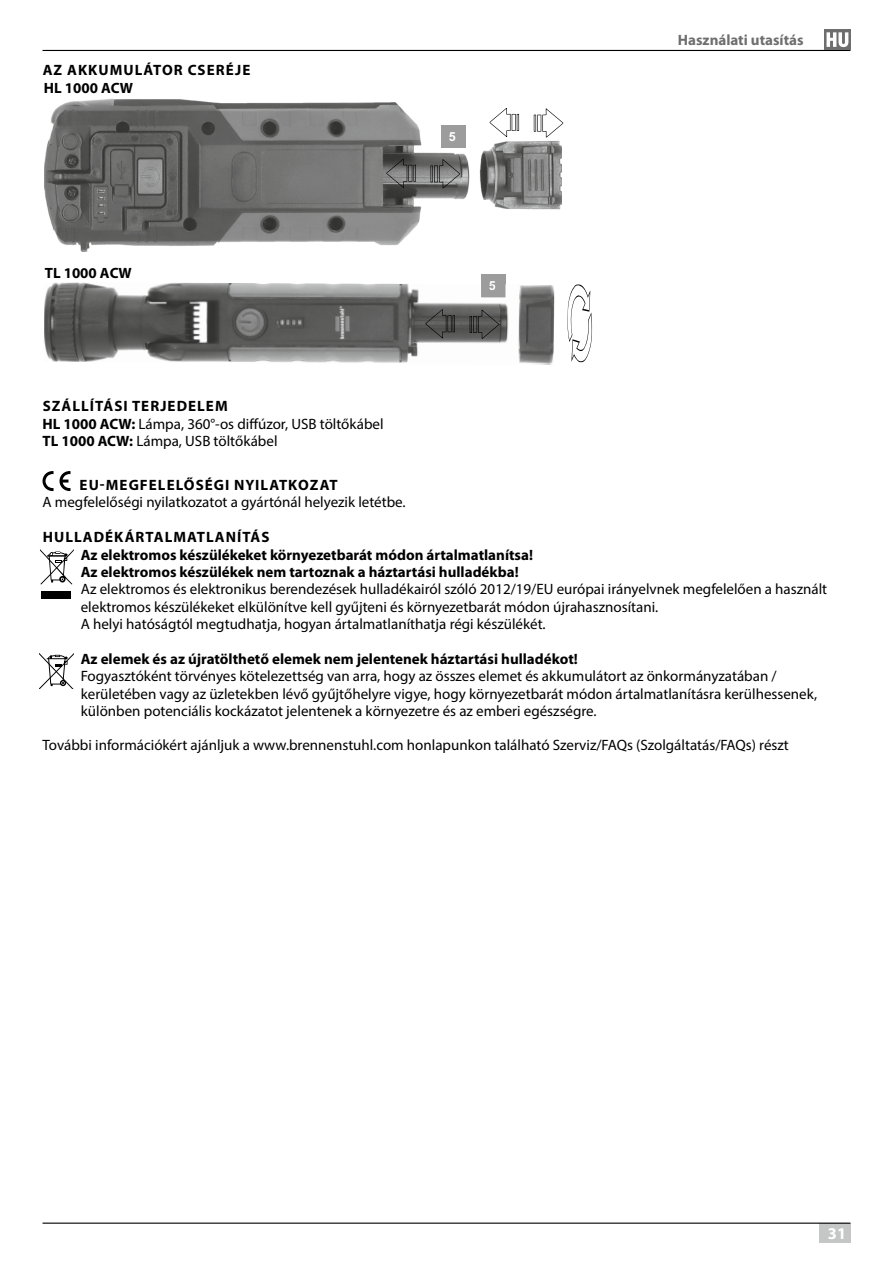
<style>
.page{position:relative;width:893px;height:1263px;background:#fff}
.page>*{position:absolute;margin:0;border:0;box-sizing:border-box;transform-origin:0 0}
.t1{font:700 16.5px "Myriad Pro";color:#fff}
.t2{font:15px/17.2px "Myriad Pro";color:#000}
.t3{font:700 15px/17.7px "Myriad Pro";color:#000}
.t4{font:700 15px "Myriad Pro";letter-spacing:.07em;color:#000}
.t5{font:700 15px "Myriad Pro";color:#6e6e6e}
.t6{font:700 12.45px "Arial";color:#fff}
.s1{font-weight:700}
</style>
<div class="page">
<hr style="left:43px;top:50px;width:807px;height:1px;background:#000">
<div style="left:819px;top:1223px;width:31px;height:19px;background:#c5c6c6"></div>
<hr style="left:43px;top:1222px;width:807px;height:2px;background:#000">
<div style="left:824px;top:29px;width:26px;height:21px;background:#6e6e6e"></div>
<svg style="left:826px;top:32px;width:22px;height:15px"></svg>
<div style="left:481px;top:275px;width:24px;height:22px;background:#9c9c9d"></div>
<img style="left:45px;top:99px;width:516px;height:152px">
<img style="left:44px;top:282px;width:510px;height:83px">
<img style="left:481px;top:284px;width:24px;height:13px">
<svg style="left:489px;top:284px;width:6px;height:6px"></svg>
<svg style="left:425px;top:309px;width:74px;height:30px;background:#535352"></svg>
<svg style="left:386px;top:159px;width:74px;height:30px;background:#6b6b6b"></svg>
<svg style="left:489px;top:108px;width:74px;height:30px"></svg>
<svg style="left:567px;top:284px;width:25px;height:79px"></svg>
<div style="left:441px;top:125px;width:24px;height:23px;background:#9c9c9d"></div>
<svg style="left:43px;top:471px;width:11px;height:20px"></svg>
<svg style="left:60px;top:471px;width:10px;height:20px"></svg>
<svg style="left:40px;top:549px;width:34px;height:35px"></svg>
<div style="left:41px;top:592px;width:30px;height:7px;background:#000"></div>
<svg style="left:40px;top:653px;width:34px;height:35px"></svg>
<p class="t4" style="left:43px;top:60px;width:209px">AZ AKKUMULÁTOR CSERÉJE</p>
<p class="t3" style="left:44px;top:78px;width:91px">HL 1000 ACW</p>
<p class="t3" style="left:45px;top:263px;width:88px">TL 1000 ACW</p>
<p class="t6" style="left:449px;top:128px;width:8px">5</p>
<p class="t6" style="left:489px;top:278px;width:8px">5</p>
<p class="t5" style="left:678px;top:31px;width:127px">Használati utasítás</p>
<p class="t2" style="left:43px;top:397px;width:343px"><span class="s1">SZÁLLÍTÁSI TERJEDELEM<br>HL 1000 ACW:</span> Lámpa, 360°-os diffúzor, USB töltőkábel<br><span class="s1">TL 1000 ACW:</span> Lámpa, USB töltőkábel</p>
<p class="t4" style="left:80px;top:475px;width:259px">EU-MEGFELELŐSÉGI NYILATKOZAT</p>
<p class="t2" style="left:43px;top:493px;width:365px">A megfelelőségi nyilatkozatot a gyártónál helyezik letétbe.</p>
<p class="t3" style="left:81px;top:527px;width:454px;text-indent:-38px">HULLADÉKÁRTALMATLANÍTÁS<br>Az elektromos készülékeket környezetbarát módon ártalmatlanítsa!<br>Az elektromos készülékek nem tartoznak a háztartási hulladékba!</p>
<p class="t2" style="left:81px;top:580px;width:748px">Az elektromos és elektronikus berendezések hulladékairól szóló 2012/19/EU európai irányelvnek megfelelően a használt elektromos készülékeket elkülönítve kell gyűjteni és környezetbarát módon újrahasznosítani.<br>A helyi hatóságtól megtudhatja, hogyan ártalmatlaníthatja régi készülékét.</p>
<p class="t3" style="left:81px;top:650px;width:499px">Az elemek és az újratölthető elemek nem jelentenek háztartási hulladékot!</p>
<p class="t2" style="left:81px;top:667px;width:738px">Fogyasztóként törvényes kötelezettség van arra, hogy az összes elemet és akkumulátort az önkormányzatában / kerületében vagy az üzletekben lévő gyűjtőhelyre vigye, hogy környezetbarát módon ártalmatlanításra kerülhessenek, különben potenciális kockázatot jelentenek a környezetre és az emberi egészségre.</p>
<p class="t2" style="left:43px;top:736px;width:748px">További információkért ajánljuk a www.brennenstuhl.com honlapunkon található Szerviz/FAQs (Szolgáltatás/FAQs) részt</p>
<p class="t1" style="left:828px;top:1222px;width:20px">31</p>
</div>
